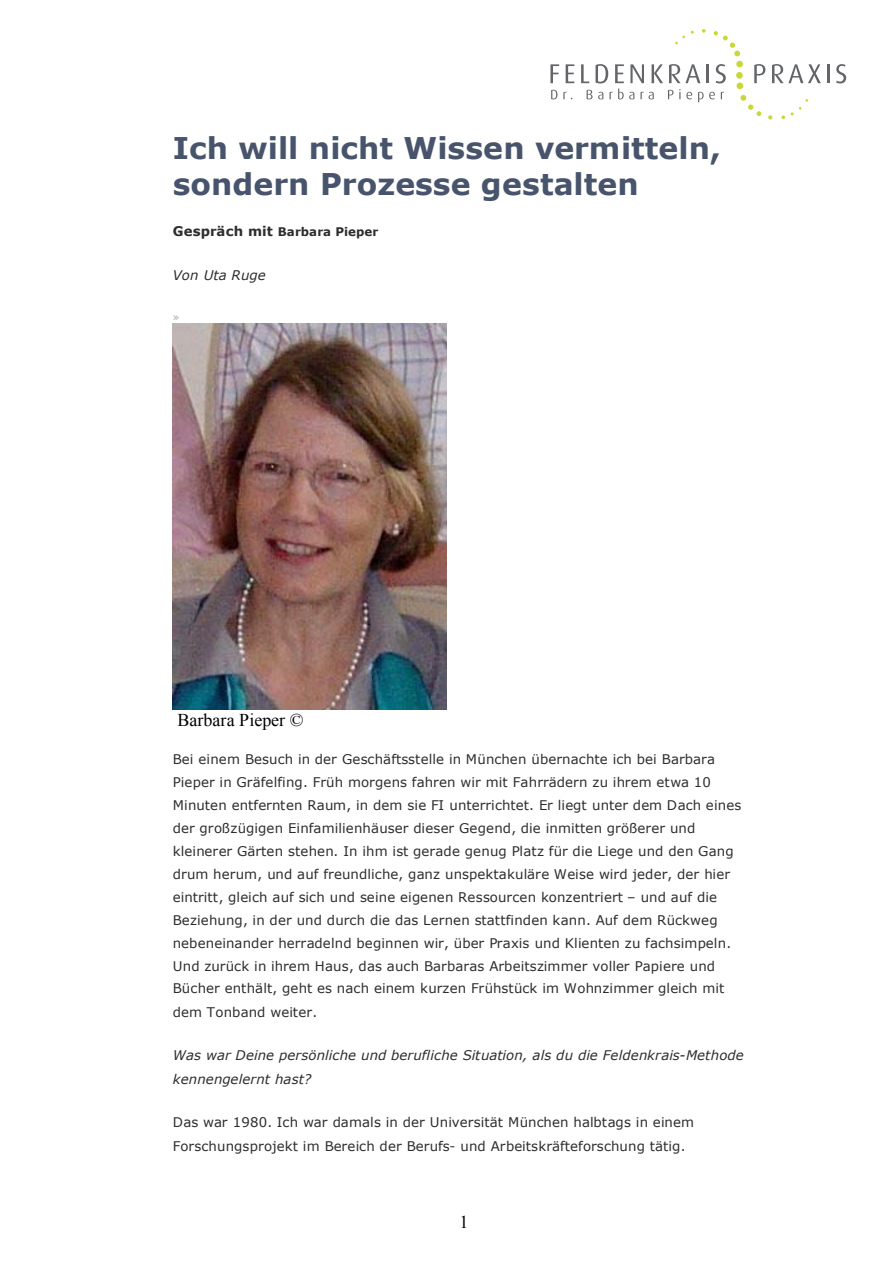
<style>
.page{position:relative;width:893px;height:1263px;background:#fff}
.page>*{position:absolute;margin:0;border:0;box-sizing:border-box;transform-origin:0 0}
.t1{font:700 29.85px/36.3px "Verdana";color:#47546b}
.t2{font:18px "Times New Roman";letter-spacing:-.005em;color:#000}
.t3{font:13.35px/23px "Verdana";color:#2d2d2d}
.t4{font:italic 13.35px/23.4px "Verdana";color:#2d2d2d}
.t5{font:700 11.85px "Verdana";color:#2d2d2d}
.t6{font:10.5px "Verdana";color:#a9a9a9}
.s1{font-size:13.35px}
</style>
<div class="page">
<svg style="left:551px;top:90px;width:6px;height:9px"></svg>
<svg style="left:563px;top:92px;width:9px;height:7px"></svg>
<svg style="left:587px;top:90px;width:16px;height:9px"></svg>
<svg style="left:609px;top:89px;width:25px;height:10px"></svg>
<svg style="left:640px;top:92px;width:14px;height:7px"></svg>
<svg style="left:668px;top:90px;width:5px;height:9px"></svg>
<svg style="left:679px;top:89px;width:13px;height:10px"></svg>
<svg style="left:698px;top:92px;width:17px;height:10px"></svg>
<svg style="left:550px;top:64px;width:9px;height:19px"></svg>
<svg style="left:566px;top:64px;width:8px;height:19px"></svg>
<svg style="left:581px;top:64px;width:8px;height:19px"></svg>
<svg style="left:596px;top:64px;width:12px;height:19px"></svg>
<svg style="left:615px;top:64px;width:9px;height:19px"></svg>
<svg style="left:630px;top:64px;width:14px;height:19px"></svg>
<svg style="left:652px;top:64px;width:11px;height:19px"></svg>
<svg style="left:669px;top:64px;width:31px;height:19px"></svg>
<hr style="left:706px;top:64px;width:3px;height:19px;background:#636569">
<svg style="left:716px;top:64px;width:10px;height:19px"></svg>
<svg style="left:754px;top:64px;width:11px;height:19px"></svg>
<svg style="left:772px;top:64px;width:49px;height:19px"></svg>
<svg style="left:827px;top:64px;width:2px;height:19px"></svg>
<svg style="left:836px;top:64px;width:10px;height:19px"></svg>
<div style="left:736px;top:72px;width:7px;height:7px;background:#c9d837;border-radius:50%"></div>
<svg style="left:737px;top:83px;width:6px;height:6px"></svg>
<div style="left:736px;top:61px;width:7px;height:6px;background:#c9d837;border-radius:50%"></div>
<svg style="left:740px;top:95px;width:21px;height:21px"></svg>
<svg style="left:768px;top:115px;width:4px;height:5px"></svg>
<svg style="left:714px;top:31px;width:26px;height:25px"></svg>
<svg style="left:702px;top:29px;width:4px;height:4px"></svg>
<svg style="left:781px;top:115px;width:4px;height:4px"></svg>
<svg style="left:791px;top:99px;width:17px;height:16px"></svg>
<svg style="left:675px;top:36px;width:10px;height:8px"></svg>
<img style="left:173px;top:323px;width:274px;height:386px">
<h1 class="t1" style="left:173px;top:129px;width:549px">Ich will nicht Wissen vermitteln, sondern Prozesse gestalten</h1>
<p class="t5" style="left:173px;top:224px;width:207px"><span class="s1">Gespräch mit</span> Barbara Pieper</p>
<p class="t4" style="left:173px;top:263px;width:94px">Von Uta Ruge</p>
<p class="t6" style="left:173px;top:310px;width:8px">»</p>
<h2 class="t2" style="left:178px;top:707px;width:127px">Barbara Pieper ©</h2>
<p class="t3" style="left:173px;top:747px;width:570px">Bei einem Besuch in der Geschäftsstelle in München übernachte ich bei Barbara Pieper in Gräfelfing. Früh morgens fahren wir mit Fahrrädern zu ihrem etwa 10<br>Minuten entfernten Raum, in dem sie FI unterrichtet. Er liegt unter dem Dach eines der großzügigen Einfamilienhäuser dieser Gegend, die inmitten größerer und kleinerer Gärten stehen. In ihm ist gerade genug Platz für die Liege und den Gang drum herum, und auf freundliche, ganz unspektakuläre Weise wird jeder, der hier eintritt, gleich auf sich und seine eigenen Ressourcen konzentriert – und auf die Beziehung, in der und durch die das Lernen stattfinden kann. Auf dem Rückweg nebeneinander herradelnd beginnen wir, über Praxis und Klienten zu fachsimpeln.<br>Und zurück in ihrem Haus, das auch Barbaras Arbeitszimmer voller Papiere und Bücher enthält, geht es nach einem kurzen Frühstück im Wohnzimmer gleich mit dem Tonband weiter.</p>
<p class="t4" style="left:173px;top:1043px;width:572px">Was war Deine persönliche und berufliche Situation, als du die Feldenkrais-Methode kennengelernt hast?</p>
<p class="t3" style="left:173px;top:1110px;width:523px;line-height:23.4px">Das war 1980. Ich war damals in der Universität München halbtags in einem<br>Forschungsprojekt im Bereich der Berufs- und Arbeitskräfteforschung tätig.</p>
<h2 class="t2" style="left:459px;top:1210px;width:10px">1</h2>
</div>
